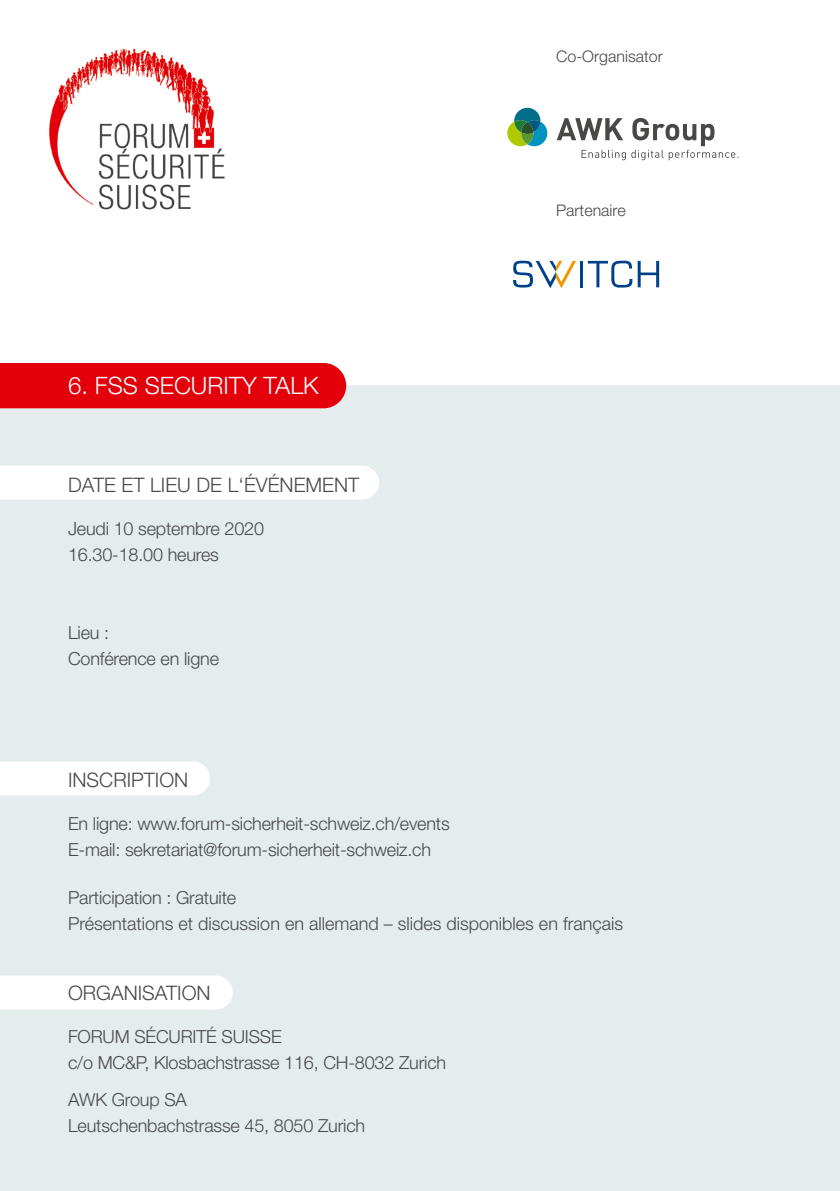
<style>
.page{position:relative;width:840px;height:1191px;background:#fff}
.page>*{position:absolute;margin:0;border:0;box-sizing:border-box;transform-origin:0 0}
.t1{font:300 24px "Helvetica Neue LT Std";color:#fff}
.t2{font:300 20px "Helvetica Neue LT Std";color:#484847}
.t3{font:300 18px/26px "Helvetica Neue LT Std";letter-spacing:-.01em;color:#484847}
.t4{font:300 16px "Helvetica Neue LT Std";color:#484847}
</style>
<div class="page">
<svg style="left:0;top:761px;width:210px;height:34px"></svg>
<svg style="left:0;top:465px;width:379px;height:34px"></svg>
<div style="left:0;top:363px;width:346px;height:45px;background:#e3000b"></div>
<svg style="left:0;top:975px;width:232px;height:34px"></svg>
<img style="left:49px;top:48px;width:176px;height:162px">
<svg style="left:556px;top:118px;width:182px;height:42px"></svg>
<svg style="left:507px;top:108px;width:40px;height:38px"></svg>
<hr style="left:580px;top:261px;width:3px;height:26px;background:#004188">
<svg style="left:587px;top:261px;width:71px;height:26px"></svg>
<svg style="left:513px;top:261px;width:62px;height:27px"></svg>
<p class="t4" style="left:556px;top:47px;width:108px">Co-Organisator</p>
<h1 class="t1" style="left:68px;top:371px;width:252px">6. FSS SECURITY TALK</h1>
<p class="t2" style="left:68px;top:472px;width:292px">DATE ET LIEU DE L‘ÉVÉNEMENT</p>
<p class="t3" style="left:68px;top:515px;width:197px">Jeudi 10 septembre 2020<br>16.30-18.00 heures</p>
<p class="t3" style="left:68px;top:619px;width:152px">Lieu :<br>Conférence en ligne</p>
<p class="t4" style="left:556px;top:201px;width:71px">Partenaire</p>
<p class="t2" style="left:68px;top:767px;width:122px">INSCRIPTION</p>
<p class="t3" style="left:68px;top:810px;width:383px">En ligne: www.forum-sicherheit-schweiz.ch/events<br>E-mail: sekretariat@forum-sicherheit-schweiz.ch</p>
<p class="t3" style="left:68px;top:884px;width:556px">Participation : Gratuite<br>Présentations et discussion en allemand – slides disponibles en français</p>
<p class="t2" style="left:68px;top:980px;width:144px">ORGANISATION</p>
<p class="t3" style="left:68px;top:1023px;width:379px">FORUM SÉCURITÉ SUISSE<br>c/o MC&amp;P, Klosbachstrasse 116, CH-8032 Zurich</p>
<p class="t3" style="left:68px;top:1086px;width:298px">AWK Group SA<br>Leutschenbachstrasse 45, 8050 Zurich</p>
</div>
